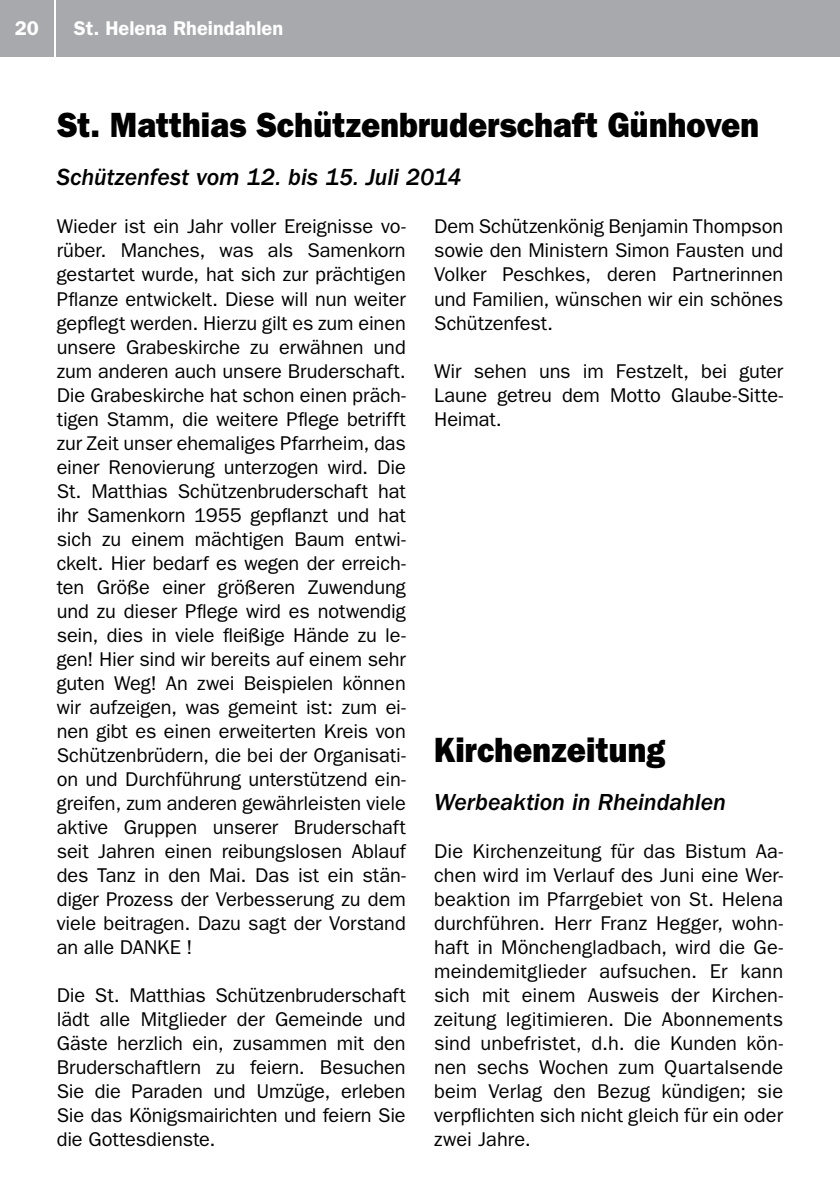
<style>
.page{position:relative;width:840px;height:1191px;background:#fff}
.page>*{position:absolute;margin:0;border:0;box-sizing:border-box;transform-origin:0 0}
.t1{font:800 35.2px "Franklin Gothic LT";letter-spacing:.005em;color:#000;scale:.91 1}
.t2{font:italic 500 24px "Franklin Gothic LT";letter-spacing:-.005em;color:#000}
.t3{font:20px/24px "Franklin Gothic LT";letter-spacing:-.005em;color:#000;text-align:justify}
.t4{font:600 20px "Franklin Gothic LT";color:#fff}
</style>
<div class="page">
<div style="left:0;top:0;width:54px;height:57px;background:#a7a9ac"></div>
<div style="left:57px;top:0;width:782px;height:57px;background:#a7a9ac"></div>
<p class="t4" style="left:15px;top:17px;width:26px">20</p>
<p class="t4" style="left:74px;top:17px;width:211px">St. Helena Rheindahlen</p>
<h1 class="t1" style="left:57px;top:105px;width:772px">St. Matthias Schützenbruderschaft Günhoven</h1>
<p class="t2" style="left:57px;top:164px;width:406px">Schützenfest vom 12. bis 15. Juli 2014</p>
<p class="t3" style="left:57px;top:215px;width:350px">Wieder ist ein Jahr voller Ereignisse vo&shy;rüber. Manches, was als Samenkorn gestartet wurde, hat sich zur prächtigen Pflanze entwickelt. Diese will nun weiter gepflegt werden. Hierzu gilt es zum einen unsere Grabeskirche zu erwähnen und zum anderen auch unsere Bruderschaft.<br>Die Grabeskirche hat schon einen präch&shy;tigen Stamm, die weitere Pflege betrifft zur Zeit unser ehemaliges Pfarrheim, das einer Renovierung unterzogen wird. Die St. Matthias Schützenbruderschaft hat ihr Samenkorn 1955 gepflanzt und hat sich zu einem mächtigen Baum entwi&shy;ckelt. Hier bedarf es wegen der erreich&shy;ten Größe einer größeren Zuwendung und zu dieser Pflege wird es notwendig sein, dies in viele fleißige Hände zu le&shy;gen! Hier sind wir bereits auf einem sehr guten Weg! An zwei Beispielen können wir aufzeigen, was gemeint ist: zum ei&shy;nen gibt es einen erweiterten Kreis von Schützenbrüdern, die bei der Organisati&shy;on und Durchführung unterstützend ein&shy;greifen, zum anderen gewährleisten viele aktive Gruppen unserer Bruderschaft seit Jahren einen reibungslosen Ablauf des Tanz in den Mai. Das ist ein stän&shy;diger Prozess der Verbesserung zu dem viele beitragen. Dazu sagt der Vorstand an alle DANKE !</p>
<p class="t3" style="left:57px;top:983px;width:350px">Die St. Matthias Schützenbruderschaft lädt alle Mitglieder der Gemeinde und Gäste herzlich ein, zusammen mit den Bruderschaftlern zu feiern. Besuchen Sie die Paraden und Umzüge, erleben Sie das Königsmairichten und feiern Sie die Gottesdienste.</p>
<p class="t3" style="left:434px;top:215px;width:350px">Dem Schützenkönig Benjamin Thompson sowie den Ministern Simon Fausten und Volker Peschkes, deren Partnerinnen und Familien, wünschen wir ein schönes Schützenfest.</p>
<p class="t3" style="left:434px;top:359px;width:350px">Wir sehen uns im Festzelt, bei guter Laune getreu dem Motto Glaube-Sitte-Heimat.</p>
<h1 class="t1" style="left:434px;top:729px;width:255px">Kirchenzeitung</h1>
<p class="t2" style="left:434px;top:788px;width:293px">Werbeaktion in Rheindahlen</p>
<p class="t3" style="left:434px;top:839px;width:350px">Die Kirchenzeitung für das Bistum Aa&shy;chen wird im Verlauf des Juni eine Wer&shy;beaktion im Pfarrgebiet von St. Helena durchführen. Herr Franz Hegger, wohn&shy;haft in Mönchengladbach, wird die Ge&shy;meindemitglieder aufsuchen. Er kann sich mit einem Ausweis der Kirchen&shy;zeitung legitimieren. Die Abonnements sind unbefristet, d.h. die Kunden kön&shy;nen sechs Wochen zum Quartalsende beim Verlag den Bezug kündigen; sie verpflichten sich nicht gleich für ein oder zwei Jahre.</p>
</div>
